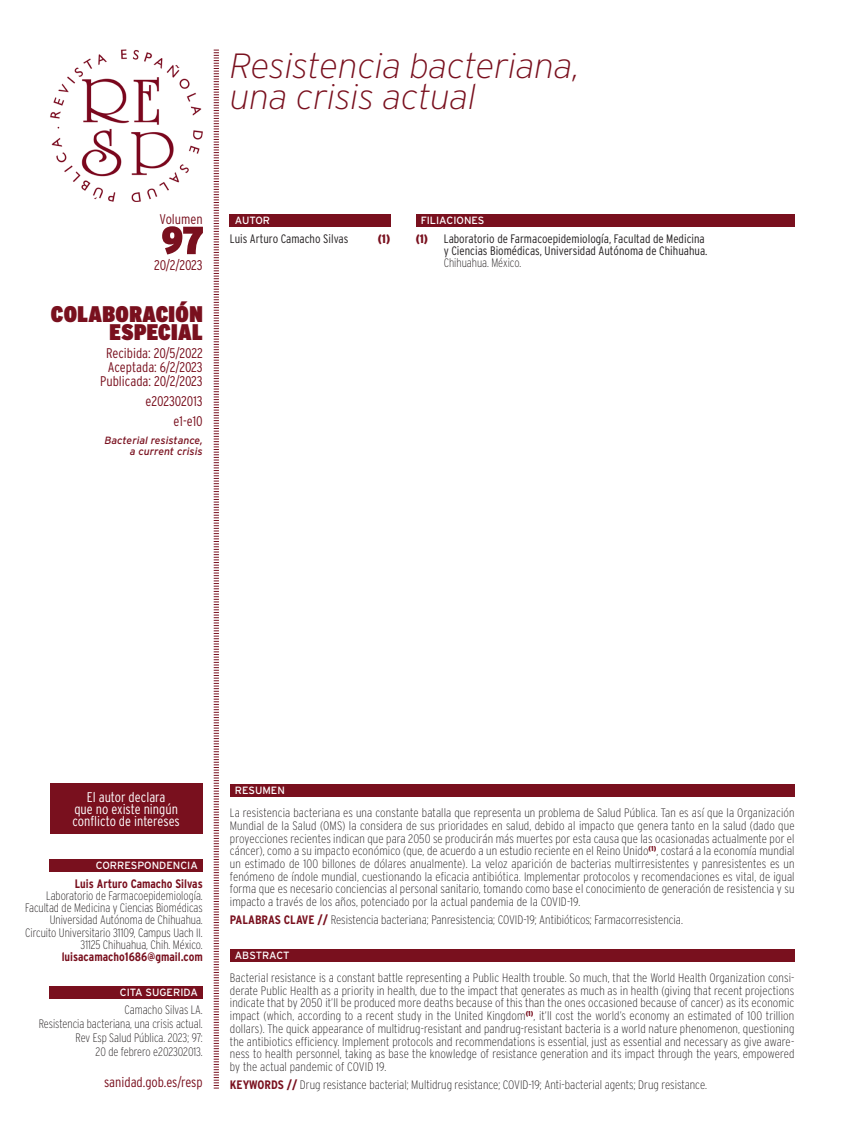
<style>
.page{position:relative;width:844px;height:1141px;background:#fff}
.page>*{position:absolute;margin:0;border:0;box-sizing:border-box;transform-origin:0 0}
.t1{font:italic 200 35px/31.5px "Interstate";color:#79101e}
.t2{font:900 22.57px/18px "Interstate Condensed";letter-spacing:.02em;color:#79101e;text-align:right}
.t3{font:300 14px/14px "Interstate Condensed";color:#79101e;text-align:center}
.t4{font:300 14px/12.2px "Interstate Condensed";color:#fff;text-align:center}
.t5{font:200 12.25px/12.8px "Interstate Condensed";color:#231f20;text-align:justify;scale:1.05 1}
.t6{font:200 12.25px/12.2px "Interstate Condensed";color:#231f20;text-align:right}
.t7{font:300 12.25px/12.2px "Interstate Condensed";color:#231f20;text-align:right}
.t8{font:700 12.25px "Interstate Condensed";color:#79101e}
.t9{font:900 12.25px "Interstate Condensed";color:#79101e}
.t10{font:10.5px "Interstate";color:#fff}
.t11{font:italic 10.5px/10.5px "Interstate";color:#79101e;text-align:right}
.s1{font-weight:900;color:#79101e}
.s2{font-weight:700;color:#79101e}
</style>
<div class="page">
<div style="left:230px;top:784px;width:564px;height:12px;background:#79101e"></div>
<div style="left:230px;top:949px;width:564px;height:12px;background:#79101e"></div>
<div style="left:50px;top:859px;width:153px;height:13px;background:#79101e"></div>
<div style="left:50px;top:986px;width:153px;height:12px;background:#79101e"></div>
<div style="left:230px;top:214px;width:161px;height:13px;background:#79101e"></div>
<div style="left:415px;top:214px;width:379px;height:13px;background:#79101e"></div>
<div style="left:50px;top:784px;width:153px;height:50px;background:#79101e"></div>
<img style="left:50px;top:50px;width:153px;height:152px">
<svg style="left:162px;top:226px;width:41px;height:29px"></svg>
<svg style="left:213px;top:49px;width:6px;height:1040px"></svg>
<h1 class="t1" style="left:230px;top:50px;width:351px">Resistencia bacteriana, una crisis actual</h1>
<p class="t3" style="left:160px;top:212px;width:45px">Volumen</p>
<p class="t3" style="left:154px;top:257px;width:50px">20/2/2023</p>
<h2 class="t2" style="left:51px;top:304px;width:153px">COLABORACIÓN<br>ESPECIAL</h2>
<p class="t3" style="left:100px;top:346px;width:104px">Recibida: 20/5/2022<br>Aceptada: 6/2/2023<br>Publicada: 20/2/2023</p>
<p class="t3" style="left:146px;top:391px;width:59px;line-height:19.9px;text-align:right">e202302013 e1-e10</p>
<p class="t11" style="left:104px;top:435px;width:100px">Bacterial resistance, a current crisis</p>
<p class="t10" style="left:235px;top:215px;width:37px">AUTOR</p>
<p class="t7" style="left:230px;top:232px;width:120px">Luis Arturo Camacho Silvas</p>
<p class="t9" style="left:377px;top:232px;width:14px">(1)</p>
<p class="t10" style="left:420px;top:215px;width:65px">FILIACIONES</p>
<p class="t7" style="left:415px;top:232px;width:293px"><span class="s1">(1)</span> Laboratorio de Farmacoepidemiología, Facultad de Medicina y Ciencias Biomédicas, Universidad Autónoma de Chihuahua.</p>
<p class="t6" style="left:443px;top:257px;width:79px">Chihuahua. México.</p>
<p class="t4" style="left:73px;top:791px;width:109px">El autor declara<br>que no existe ningún conflicto de intereses</p>
<p class="t10" style="left:96px;top:859px;width:103px">CORRESPONDENCIA</p>
<p class="t8" style="left:75px;top:876px;width:129px">Luis Arturo Camacho Silvas</p>
<p class="t6" style="left:25px;top:889px;width:179px">Laboratorio de Farmacoepidemiología.<br>Facultad de Medicina y Ciencias Biomédicas Universidad Autónoma de Chihuahua.<br>Circuito Universitario 31109, Campus Uach II.<br>31125 Chihuahua, Chih. México.</p>
<p class="t8" style="left:62px;top:950px;width:142px">luisacamacho1686@gmail.com</p>
<p class="t10" style="left:120px;top:986px;width:79px">CITA SUGERIDA</p>
<p class="t6" style="left:39px;top:1003px;width:165px;line-height:14px">Camacho Silvas LA.<br>Resistencia bacteriana, una crisis actual.<br>Rev Esp Salud Pública. 2023; 97:<br>20 de febrero e202302013.</p>
<p class="t3" style="left:104px;top:1075px;width:100px">sanidad.gob.es/resp</p>
<p class="t10" style="left:235px;top:784px;width:51px">RESUMEN</p>
<p class="t5" style="left:230px;top:807px;width:539px">La resistencia bacteriana es una constante batalla que representa un problema de Salud Pública. Tan es así que la Organización Mundial de la Salud (OMS) la considera de sus prioridades en salud, debido al impacto que genera tanto en la salud (dado que proyecciones recientes indican que para 2050 se producirán más muertes por esta causa que las ocasionadas actualmente por el cáncer), como a su impacto económico (que, de acuerdo a un estudio reciente en el Reino Unido<sup>(1)</sup>, costará a la economía mundial un estimado de 100 billones de dólares anualmente). La veloz aparición de bacterias multirresistentes y panresistentes es un fenómeno de índole mundial, cuestionando la eficacia antibiótica. Implementar protocolos y recomendaciones es vital, de igual forma que es necesario conciencias al personal sanitario, tomando como base el conocimiento de generación de resistencia y su impacto a través de los años, potenciado por la actual pandemia de la COVID-19.</p>
<p class="t5" style="left:230px;top:913px;width:433px"><span class="s2">PALABRAS CLAVE //</span> Resistencia bacteriana; Panresistencia; COVID-19; Antibióticos; Farmacorresistencia.</p>
<p class="t10" style="left:235px;top:949px;width:56px">ABSTRACT</p>
<p class="t5" style="left:230px;top:971px;width:539px">Bacterial resistance is a constant battle representing a Public Health trouble. So much, that the World Health Organization consi&shy;derate Public Health as a priority in health, due to the impact that generates as much as in health (giving that recent projections indicate that by 2050 it’ll be produced more deaths because of this than the ones occasioned because of cancer) as its economic impact (which, according to a recent study in the United Kingdom<sup>(1)</sup>, it’ll cost the world’s economy an estimated of 100 trillion dollars). The quick appearance of multidrug-resistant and pandrug-resistant bacteria is a world nature phenomenon, questioning the antibiotics efficiency. Implement protocols and recommendations is essential, just as essential and necessary as give aware&shy;ness to health personnel, taking as base the knowledge of resistance generation and its impact through the years, empowered by the actual pandemic of COVID 19.</p>
<p class="t5" style="left:230px;top:1078px;width:455px"><span class="s2">KEYWORDS //</span> Drug resistance bacterial; Multidrug resistance; COVID-19; Anti-bacterial agents; Drug resistance.</p>
</div>
